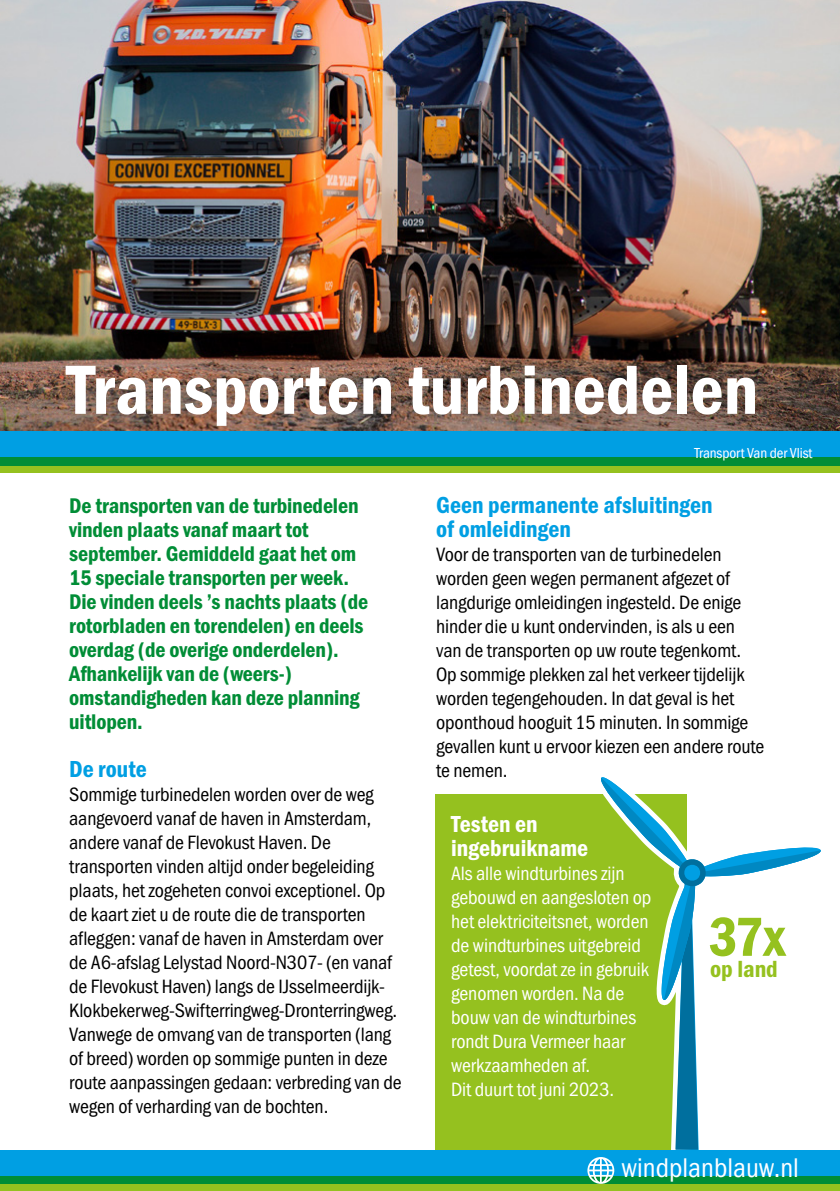
<style>
.page{position:relative;width:840px;height:1191px;background:#fff}
.page>*{position:absolute;margin:0;border:0;box-sizing:border-box;transform-origin:0 0}
.t1{font:72px "Franklin Gothic URW Con Dem";color:#fff}
.t2{font:57px "Franklin Gothic URW Con Dem";color:#95c11f}
.t3{font:28px "Franklin Gothic URW Cond";color:#fff}
.t4{font:24.2px "Franklin Gothic URW Con Dem";color:#95c11f}
.t5{font:24px/24px "Franklin Gothic URW Con Dem";color:#009fe3}
.t6{font:24px/24px "Franklin Gothic URW Con Dem";color:#fff}
.t7{font:22px/24px "Franklin Gothic URW Con Dem";letter-spacing:-.005em;color:#008d36}
.t8{font:20px/24px "Franklin Gothic URW Cond";letter-spacing:-.005em;color:#000}
.t9{font:20px/24px "Franklin Gothic URW Cond";letter-spacing:-.005em;color:#fff}
.t10{font:15px "Franklin Gothic URW Cond";letter-spacing:-.005em;color:#fff}
</style>
<div class="page">
<div style="left:435px;top:794px;width:251px;height:355px;background:#95c11f"></div>
<svg style="left:601px;top:777px;width:220px;height:372px"></svg>
<img style="left:0;top:0;width:839px;height:431px">
<div style="left:0;top:431px;width:839px;height:26px;background:#009fe3"></div>
<div style="left:0;top:457px;width:839px;height:9px;background:#008d36"></div>
<div style="left:0;top:466px;width:839px;height:6px;background:#95c11f"></div>
<div style="left:0;top:1149px;width:839px;height:27px;background:#009fe3"></div>
<div style="left:0;top:1176px;width:839px;height:8px;background:#008d36"></div>
<div style="left:0;top:1184px;width:839px;height:7px;background:#95c11f"></div>
<svg style="left:587px;top:1157px;width:27px;height:26px"></svg>
<h1 class="t1" style="left:66px;top:342px;width:692px">Transporten turbinedelen</h1>
<p class="t10" style="left:694px;top:442px;width:119px">Transport Van der Vlist</p>
<p class="t7" style="left:69px;top:492px;width:300px">De transporten van de turbinedelen vinden plaats vanaf maart tot september. Gemiddeld gaat het om<br>15 speciale transporten per week.<br>Die vinden deels ’s nachts plaats (de rotorbladen en torendelen) en deels overdag (de overige onderdelen).<br>Afhankelijk van de (weers-) omstandigheden kan deze planning uitlopen.</p>
<p class="t5" style="left:69px;top:755px;width:79px">De route</p>
<p class="t8" style="left:69px;top:781px;width:334px">Sommige turbinedelen worden over de weg aangevoerd vanaf de haven in Amsterdam, andere vanaf de Flevokust Haven. De transporten vinden altijd onder begeleiding plaats, het zogeheten convoi exceptionel. Op de kaart ziet u de route die de transporten afleggen: vanaf de haven in Amsterdam over de A6-afslag Lelystad Noord-N307- (en vanaf de Flevokust Haven) langs de IJsselmeerdijk-Klokbekerweg-Swifterringweg-Dronterringweg.<br>Vanwege de omvang van de transporten (lang of breed) worden op sommige punten in deze route aanpassingen gedaan: verbreding van de wegen of verharding van de bochten.</p>
<p class="t5" style="left:436px;top:491px;width:278px">Geen permanente afsluitingen of omleidingen</p>
<p class="t8" style="left:436px;top:541px;width:329px">Voor de transporten van de turbinedelen worden geen wegen permanent afgezet of langdurige omleidingen ingesteld. De enige hinder die u kunt ondervinden, is als u een van de transporten op uw route tegenkomt.<br>Op sommige plekken zal het verkeer tijdelijk worden tegengehouden. In dat geval is het oponthoud hooguit 15 minuten. In sommige gevallen kunt u ervoor kiezen een andere route te nemen.</p>
<p class="t6" style="left:451px;top:811px;width:139px">Testen en ingebruikname</p>
<p class="t9" style="left:451px;top:860px;width:201px">Als alle windturbines zijn gebouwd en aangesloten op het elektriciteitsnet, worden de windturbines uitgebreid getest, voordat ze in gebruik genomen worden. Na de bouw van de windturbines rondt Dura Vermeer haar werkzaamheden af.<br>Dit duurt tot juni 2023.</p>
<h2 class="t2" style="left:708px;top:898px;width:78px">37x</h2>
<p class="t4" style="left:709px;top:953px;width:69px">op land</p>
<h3 class="t3" style="left:621px;top:1147px;width:179px">windplanblauw.nl</h3>
</div>
